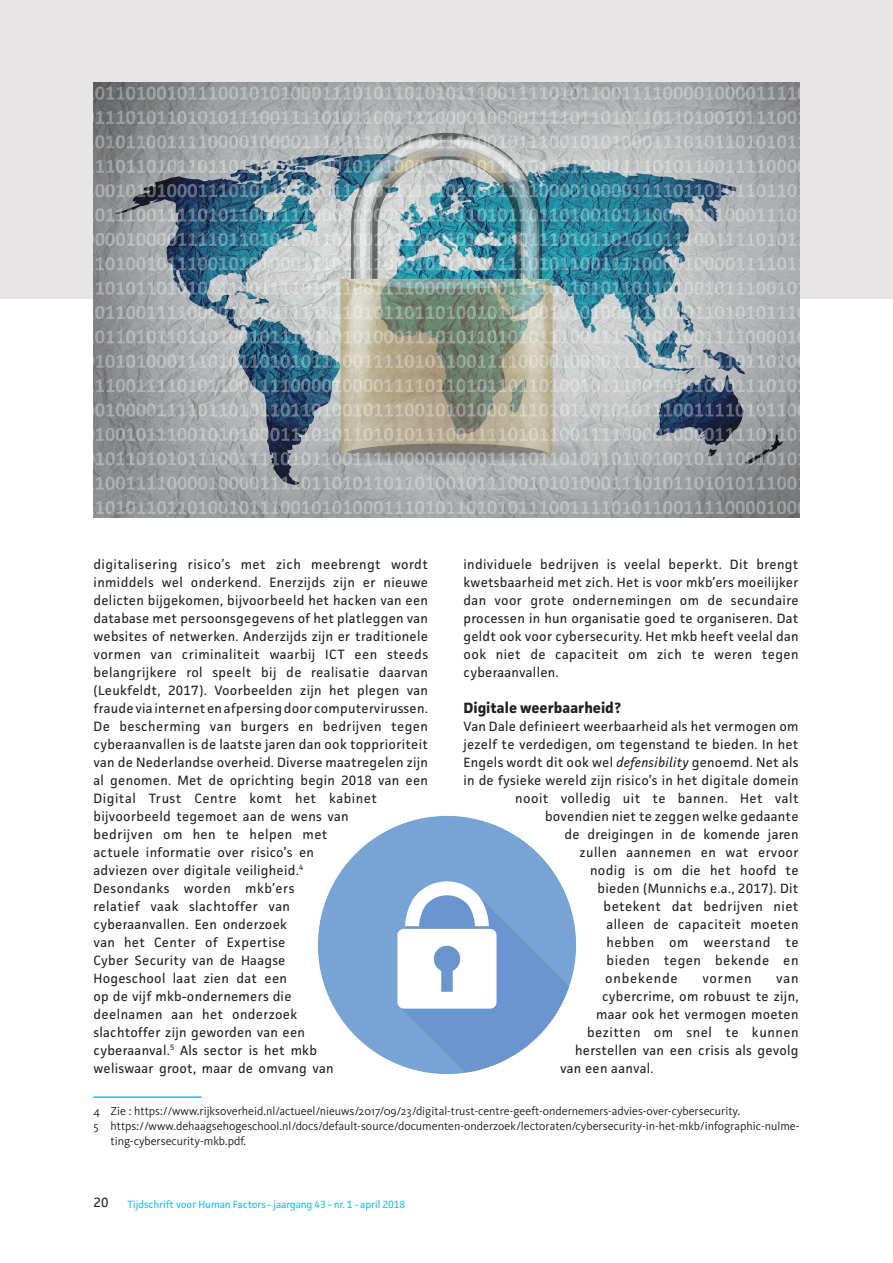
<style>
.page{position:relative;width:893px;height:1263px;background:#fff}
.page>*{position:absolute;margin:0;border:0;box-sizing:border-box;transform-origin:0 0}
.kop1_TvE{font:700 15px "Facit";color:#231f20}
.basistekst_TvE{font:13.5px/18px "Facit";letter-spacing:.02em;color:#231f20}
.basistekst_TvE-2{font:13.5px "Facit";letter-spacing:.04em;color:#231f20}
.basistekst_TvE-3{font:13.5px "Facit";letter-spacing:.06em;color:#231f20}
.noten_TvE{font:12px/15px "Kievit OT";color:#231f20}
.t1{font:10.5px "Facit";letter-spacing:-.01em;color:#15c0f2}
.s1{font-style:italic}
</style>
<div class="page">
<div style="left:0;top:0;width:893px;height:299px;background:#e7e5e5"></div>
<img style="left:94px;top:83px;width:705px;height:435px">
<img style="left:287px;top:785px;width:321px;height:320px;border-radius:160px">
<hr style="left:94px;top:1096px;width:108px;height:2px;background:#15c0f2">
<p class="basistekst_TvE" style="left:94px;top:555px;width:336px">digitalisering risico’s met zich meebrengt wordt inmiddels wel onderkend. Enerzijds zijn er nieuwe delicten bijgekomen, bijvoorbeeld het hacken van een database met persoonsgegevens of het platleggen van websites of netwerken. Anderzijds zijn er traditionele vormen van criminaliteit waarbij ICT een steeds belangrijkere rol speelt bij de realisatie daarvan (Leukfeldt, 2017). Voorbeelden zijn het plegen van fraude via internet en afpersing door computervirussen.<br>De bescherming van burgers en bedrijven tegen cyberaanvallen is de laatste jaren dan ook topprioriteit van de Nederlandse overheid. Diverse maatregelen zijn al genomen. Met de oprichting begin 2018 van een Digital Trust Centre komt het kabinet bijvoorbeeld tegemoet aan de wens van<br>bedrijven om hen te helpen met<br>actuele informatie over risico’s en<br>adviezen over digitale veiligheid.<sup>4<br></sup>Desondanks worden mkb’ers<br>relatief vaak slachtoffer van<br>cyberaanvallen. Een onderzoek<br>van het Center of Expertise<br>Cyber Security van de Haagse<br>Hogeschool laat zien dat een<br>op de vijf mkb-ondernemers die<br>deelnamen aan het onderzoek<br>slachtoffer zijn geworden van een<br>cyberaanval.<sup>5</sup> Als sector is het mkb<br>weliswaar groot, maar de omvang van</p>
<p class="basistekst_TvE" style="left:463px;top:555px;width:337px;text-align:justify">individuele bedrijven is veelal beperkt. Dit brengt kwetsbaarheid met zich. Het is voor mkb’ers moeilijker dan voor grote ondernemingen om de secundaire processen in hun organisatie goed te organiseren. Dat geldt ook voor cybersecurity. Het mkb heeft veelal dan ook niet de capaciteit om zich te weren tegen cyberaanvallen.</p>
<p class="kop1_TvE" style="left:463px;top:698px;width:159px">Digitale weerbaarheid?</p>
<p class="basistekst_TvE" style="left:463px;top:717px;width:337px">Van Dale definieert weerbaarheid als het vermogen om</p>
<p class="basistekst_TvE" style="left:463px;top:735px;width:337px">jezelf te verdedigen, om tegenstand te bieden. In het</p>
<p class="basistekst_TvE" style="left:463px;top:753px;width:337px">Engels wordt dit ook wel <span class="s1">defensibility</span> genoemd. Net als</p>
<p class="basistekst_TvE" style="left:463px;top:771px;width:337px">in de fysieke wereld zijn risico’s in het digitale domein</p>
<p class="basistekst_TvE" style="left:515px;top:789px;width:285px">nooit volledig uit te bannen. Het valt</p>
<p class="basistekst_TvE" style="left:545px;top:807px;width:255px">bovendien niet te zeggen welke gedaante</p>
<p class="basistekst_TvE" style="left:565px;top:825px;width:236px">de dreigingen in de komende jaren</p>
<p class="basistekst_TvE" style="left:580px;top:843px;width:221px">zullen aannemen en wat ervoor</p>
<p class="basistekst_TvE" style="left:590px;top:861px;width:210px">nodig is om die het hoofd te</p>
<p class="basistekst_TvE" style="left:598px;top:879px;width:203px">bieden (Munnichs e.a., 2017). Dit</p>
<p class="basistekst_TvE" style="left:604px;top:897px;width:197px">betekent dat bedrijven niet</p>
<p class="basistekst_TvE" style="left:607px;top:915px;width:193px">alleen de capaciteit moeten</p>
<p class="basistekst_TvE-2" style="left:607px;top:934px;width:193px">hebben om weerstand te</p>
<p class="basistekst_TvE-2" style="left:607px;top:952px;width:193px">bieden tegen bekende en</p>
<p class="basistekst_TvE-3" style="left:605px;top:970px;width:74px">onbekende</p>
<p class="basistekst_TvE" style="left:702px;top:969px;width:51px">vormen</p>
<p class="basistekst_TvE" style="left:776px;top:969px;width:24px">van</p>
<p class="basistekst_TvE" style="left:602px;top:987px;width:198px">cybercrime, om robuust te zijn,</p>
<p class="basistekst_TvE" style="left:596px;top:1005px;width:204px">maar ook het vermogen moeten</p>
<p class="basistekst_TvE-2" style="left:587px;top:1024px;width:213px">bezitten om snel te kunnen</p>
<p class="basistekst_TvE" style="left:575px;top:1041px;width:225px">herstellen van een crisis als gevolg</p>
<p class="basistekst_TvE" style="left:560px;top:1059px;width:95px">van een aanval.</p>
<p class="noten_TvE" style="left:94px;top:1103px;width:648px">4 Zie : https://www.rijksoverheid.nl/actueel/nieuws/2017/09/23/digital-trust-centre-geeft-ondernemers-advies-over-cybersecurity.</p>
<p class="noten_TvE" style="left:111px;top:1118px;width:690px;text-indent:-17px">5 https://www.dehaagsehogeschool.nl/docs/default-source/documenten-onderzoek/lectoraten/cybersecurity-in-het-mkb/infographic-nulme&shy;ting-cybersecurity-mkb.pdf.</p>
<p class="basistekst_TvE" style="left:94px;top:1193px;width:16px">20</p>
<p class="t1" style="left:128px;top:1197px;width:279px">Tijdschrift voor Human Factors - jaargang 43 - nr. 1 - april 2018</p>
</div>
